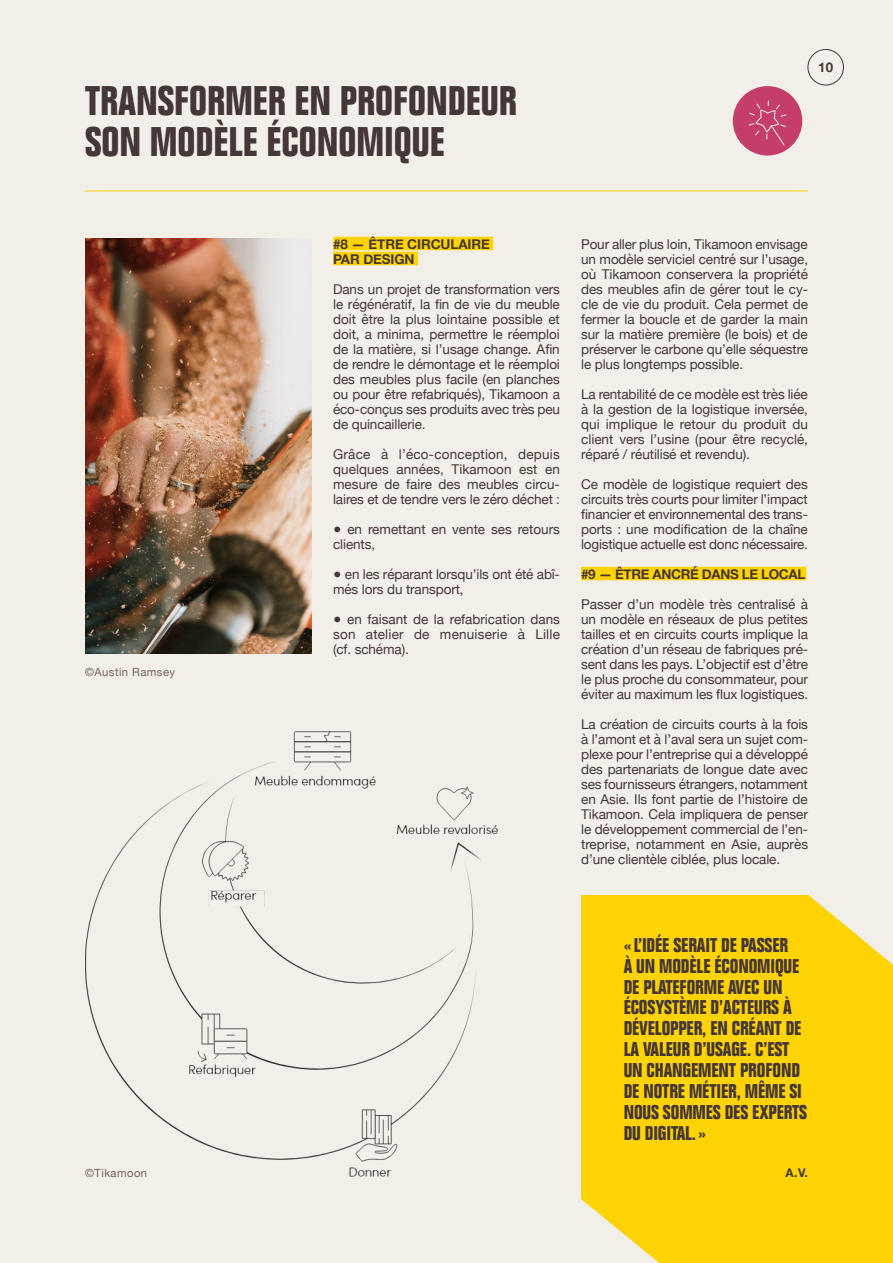
<style>
.page{position:relative;width:893px;height:1263px;background:#f2efe8}
.page>*{position:absolute;margin:0;border:0;box-sizing:border-box;transform-origin:0 0}
.t1{font:700 condensed 40.5px/40.8px "Folio";color:#453638}
.t2{font:700 condensed 19.5px/20.9px "Folio";letter-spacing:-.005em;color:#453638}
.t3{font:13.5px/15px "Helvetica Neue";letter-spacing:-.01em;color:#453638;text-align:justify}
.t4{font:700 13.5px/15px "Helvetica Neue";letter-spacing:-.01em;color:#453638}
.t5{font:700 13.5px "Helvetica Neue";letter-spacing:-.03em;color:#453638}
.t6{font:700 13.35px "Helvetica Neue";color:#453638}
.t7{font:700 12px "Helvetica Neue";color:#453638}
.t8{font:11.25px "Helvetica Neue";letter-spacing:.04em;color:#76625b}
</style>
<div class="page">
<div style="left:807px;top:49px;width:37px;height:36px;border:1px solid #453638;border-radius:50%"></div>
<hr style="left:85px;top:190px;width:723px;height:1px;background:#fed304">
<div style="left:733px;top:86px;width:69px;height:70px;background:#c43e69;border-radius:50%"></div>
<svg style="left:749px;top:100px;width:37px;height:45px"></svg>
<div style="left:333px;top:237px;width:160px;height:13px;background:#fed304"></div>
<div style="left:333px;top:252px;width:85px;height:13px;background:#fed304"></div>
<div style="left:581px;top:567px;width:225px;height:13px;background:#fed304"></div>
<svg style="left:581px;top:894px;width:312px;height:369px;background:#fcd61f"></svg>
<div style="left:581px;top:894px;width:227px;height:304px;background:#fed304"></div>
<img style="left:85px;top:238px;width:227px;height:415px">
<img style="left:85px;top:732px;width:413px;height:445px">
<p class="t1" style="left:85px;top:82px;width:433px">TRANSFORMER EN PROFONDEUR<br>SON MODÈLE ÉCONOMIQUE</p>
<p class="t6" style="left:818px;top:57px;width:16px">10</p>
<p class="t8" style="left:85px;top:664px;width:92px">©Austin Ramsey</p>
<p class="t8" style="left:85px;top:1165px;width:64px">©Tikamoon</p>
<p class="t4" style="left:333px;top:237px;width:158px">#8 — ÊTRE CIRCULAIRE<br>PAR DESIGN</p>
<p class="t3" style="left:333px;top:282px;width:228px">Dans un projet de transformation vers le régénératif, la fin de vie du meuble doit être la plus lointaine possible et doit, a minima, permettre le réemploi de la matière, si l’usage change. Afin de rendre le démontage et le réemploi des meubles plus facile (en planches ou pour être refabriqués), Tikamoon a éco-conçus ses produits avec très peu de quincaillerie.</p>
<p class="t3" style="left:333px;top:447px;width:228px">Grâce à l’éco-conception, depuis quelques années, Tikamoon est en mesure de faire des meubles circu&shy;laires et de tendre vers le zéro déchet :</p>
<p class="t3" style="left:333px;top:522px;width:228px">● en remettant en vente ses retours clients,</p>
<p class="t3" style="left:333px;top:567px;width:228px">● en les réparant lorsqu’ils ont été abî&shy;més lors du transport,</p>
<p class="t3" style="left:333px;top:612px;width:228px">● en faisant de la refabrication dans son atelier de menuiserie à Lille (cf. schéma).</p>
<p class="t3" style="left:581px;top:237px;width:228px">Pour aller plus loin, Tikamoon envisage un modèle serviciel centré sur l’usage, où Tikamoon conservera la propriété des meubles afin de gérer tout le cy&shy;cle de vie du produit. Cela permet de fermer la boucle et de garder la main sur la matière première (le bois) et de préserver le carbone qu’elle séquestre le plus longtemps possible.</p>
<p class="t3" style="left:581px;top:387px;width:228px">La rentabilité de ce modèle est très liée à la gestion de la logistique inversée, qui implique le retour du produit du client vers l’usine (pour être recyclé, réparé / réutilisé et revendu).</p>
<p class="t3" style="left:581px;top:477px;width:228px">Ce modèle de logistique requiert des circuits très courts pour limiter l’impact financier et environnemental des trans&shy;ports : une modification de la chaîne logistique actuelle est donc nécessaire.</p>
<p class="t5" style="left:581px;top:564px;width:226px">#9 — ÊTRE ANCRÉ DANS LE LOCAL</p>
<p class="t3" style="left:581px;top:597px;width:228px">Passer d’un modèle très centralisé à un modèle en réseaux de plus petites tailles et en circuits courts implique la création d’un réseau de fabriques pré&shy;sent dans les pays. L’objectif est d’être le plus proche du consommateur, pour éviter au maximum les flux logistiques.</p>
<p class="t3" style="left:581px;top:717px;width:228px">La création de circuits courts à la fois à l’amont et à l’aval sera un sujet com&shy;plexe pour l’entreprise qui a développé des partenariats de longue date avec ses fournisseurs étrangers, notamment en Asie. Ils font partie de l’histoire de Tikamoon. Cela impliquera de penser le développement commercial de l’en&shy;treprise, notamment en Asie, auprès d’une clientèle ciblée, plus locale.</p>
<p class="t2" style="left:624px;top:935px;width:185px">« L’IDÉE SERAIT DE PASSER<br>À UN MODÈLE ÉCONOMIQUE<br>DE PLATEFORME AVEC UN<br>ÉCOSYSTÈME D’ACTEURS À<br>DÉVELOPPER, EN CRÉANT DE<br>LA VALEUR D’USAGE. C’EST<br>UN CHANGEMENT PROFOND<br>DE NOTRE MÉTIER, MÊME SI<br>NOUS SOMMES DES EXPERTS<br>DU DIGITAL. »</p>
<p class="t7" style="left:785px;top:1163px;width:24px">A.V.</p>
</div>
